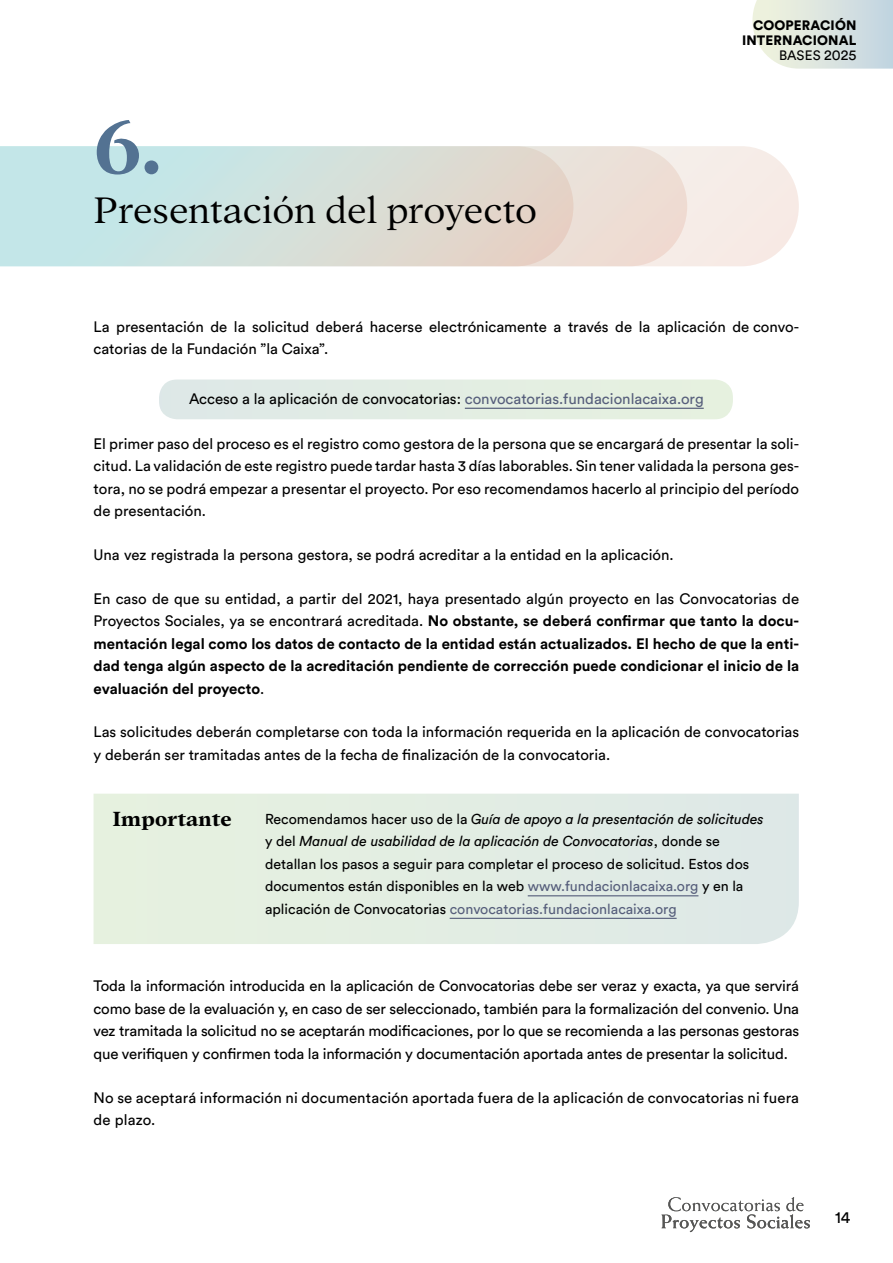
<style>
.page{position:relative;width:893px;height:1263px;background:#fff}
.page>*{position:absolute;margin:0;border:0;box-sizing:border-box;transform-origin:0 0}
.t1{font:700 84px "Addington CF";color:#537292}
.t2{font:300 40.5px "Addington CF";letter-spacing:-.01em;color:#000}
.t3{font:700 22.5px "Addington CF";letter-spacing:.01em;color:#000}
.t4{font:16.5px "Circular Std";color:#000}
.t5{font:15px/22.5px "Circular Std";color:#000}
.t6{font:700 15px/22.5px "Circular Std";color:#000;text-align:justify}
.t7{font:14.25px/22.5px "Circular Std";color:#000}
.t8{font:900 13.5px/15px "Circular Std";letter-spacing:.01em;color:#000;text-align:right}
.s1{font-weight:400}
.s2{font-weight:400;font-size:14.55px}
.s3{color:#565e7b}
.s4{font-style:italic}
</style>
<div class="page">
<svg style="left:752px;top:0;width:141px;height:69px;background:#dce5e1"></svg>
<svg style="left:662px;top:1197px;width:148px;height:35px"></svg>
<div style="left:159px;top:379px;width:574px;height:40px;background:#e3ede3"></div>
<hr style="left:465px;top:408px;width:239px;height:1px;background:#565e7b">
<svg style="left:687px;top:146px;width:112px;height:120px;background:#f7ede9"></svg>
<svg style="left:573px;top:146px;width:114px;height:120px;background:#eddfd6"></svg>
<svg style="left:0;top:146px;width:573px;height:120px;background:#d2dfda"></svg>
<div style="left:94px;top:794px;width:705px;height:150px;background:#e3ede3"></div>
<hr style="left:528px;top:895px;width:170px;height:1px;background:#565e7b">
<hr style="left:450px;top:918px;width:227px;height:1px;background:#565e7b">
<h1 class="t1" style="left:94px;top:97px;width:69px">6.</h1>
<h2 class="t2" style="left:94px;top:187px;width:445px">Presentación del proyecto</h2>
<p class="t8" style="left:742px;top:17px;width:116px">COOPERACIÓN<br>INTERNACIONAL<br><span class="s1">BASES</span> <span class="s2">2025</span></p>
<p class="t5" style="left:94px;top:315px;width:707px">La presentación de la solicitud deberá hacerse electrónicamente a través de la aplicación de convo&shy;catorias de la Fundación ”la Caixa”.</p>
<p class="t5" style="left:189px;top:387px;width:516px">Acceso a la aplicación de convocatorias: <span class="s3">convocatorias.fundacionlacaixa.org</span></p>
<p class="t5" style="left:94px;top:432px;width:707px;text-align:justify">El primer paso del proceso es el registro como gestora de la persona que se encargará de presentar la soli&shy;citud. La validación de este registro puede tardar hasta 3 días laborables. Sin tener validada la persona ges&shy;tora, no se podrá empezar a presentar el proyecto. Por eso recomendamos hacerlo al principio del período de presentación.</p>
<p class="t5" style="left:94px;top:543px;width:582px">Una vez registrada la persona gestora, se podrá acreditar a la entidad en la aplicación.</p>
<p class="t6" style="left:94px;top:587px;width:707px"><span class="s1">En caso de que su entidad, a partir del 2021, haya presentado algún proyecto en las Convocatorias de Proyectos Sociales, ya se encontrará acreditada.</span> No obstante, se deberá confirmar que tanto la docu&shy;mentación legal como los datos de contacto de la entidad están actualizados. El hecho de que la enti&shy;dad tenga algún aspecto de la acreditación pendiente de corrección puede condicionar el inicio de la evaluación del proyecto<span class="s1">.</span></p>
<p class="t5" style="left:94px;top:721px;width:707px">Las solicitudes deberán completarse con toda la información requerida en la aplicación de convocatorias y deberán ser tramitadas antes de la fecha de finalización de la convocatoria.</p>
<h3 class="t3" style="left:113px;top:805px;width:120px">Importante</h3>
<p class="t7" style="left:265px;top:807px;width:500px">Recomendamos hacer uso de la <span class="s4">Guía de apoyo a la presentación de solicitudes </span>y del <span class="s4">Manual de usabilidad de la aplicación de Convocatorias</span>, donde se detallan los pasos a seguir para completar el proceso de solicitud. Estos dos documentos están disponibles en la web <span class="s3">www.fundacionlacaixa.org</span> y en la aplicación de Convocatorias <span class="s3">convocatorias.fundacionlacaixa.org</span></p>
<p class="t5" style="left:94px;top:975px;width:707px;text-align:justify">Toda la información introducida en la aplicación de Convocatorias debe ser veraz y exacta, ya que servirá como base de la evaluación y, en caso de ser seleccionado, también para la formalización del convenio. Una vez tramitada la solicitud no se aceptarán modificaciones, por lo que se recomienda a las personas gestoras que verifiquen y confirmen toda la información y documentación aportada antes de presentar la solicitud.</p>
<p class="t5" style="left:94px;top:1086px;width:707px">No se aceptará información ni documentación aportada fuera de la aplicación de convocatorias ni fuera de plazo.</p>
<p class="t4" style="left:835px;top:1207px;width:17px">14</p>
</div>
